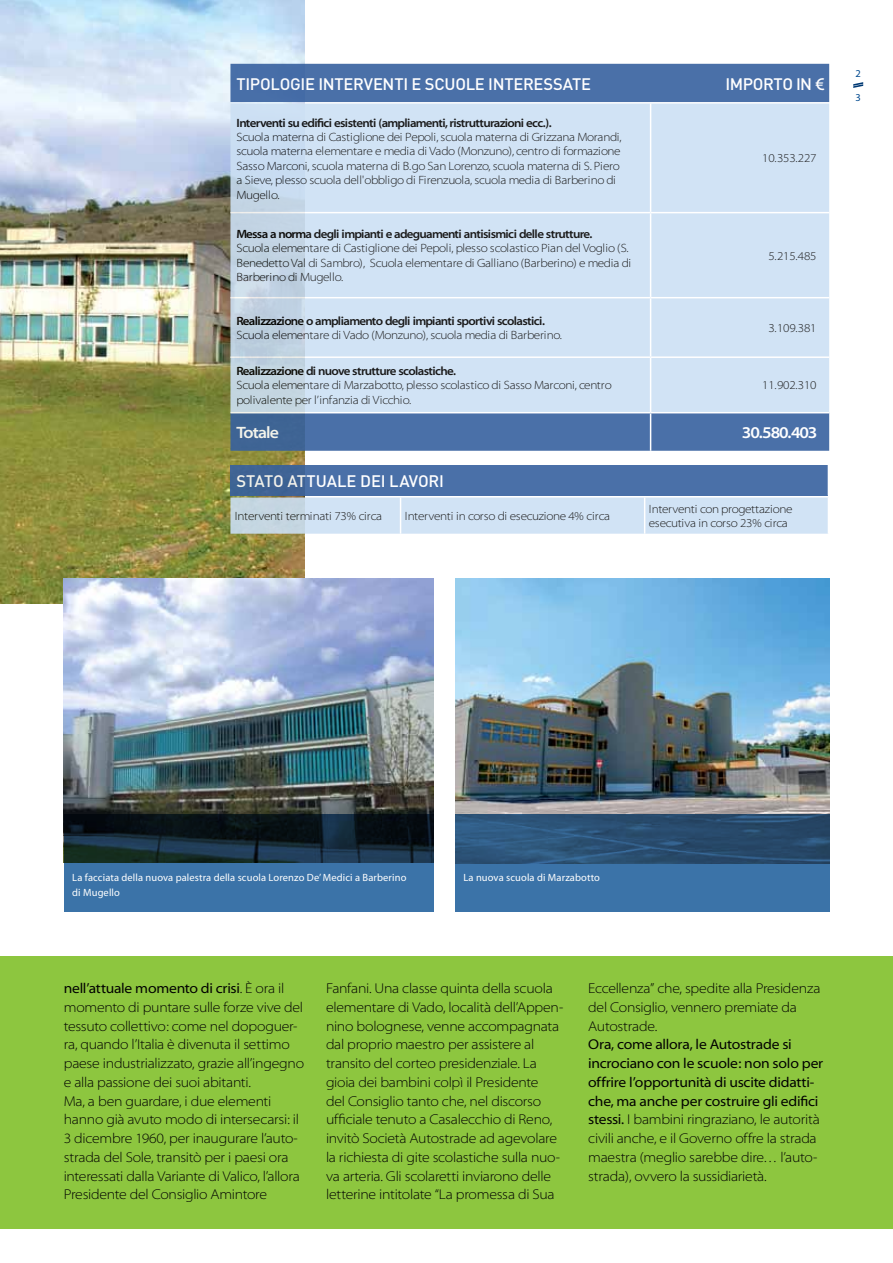
<style>
.page{position:relative;width:893px;height:1263px;background:#fff}
.page>*{position:absolute;margin:0;border:0;box-sizing:border-box;transform-origin:0 0}
.t1{font:500 16.5px "DIN";letter-spacing:-.015em;color:#fff}
.t2{font:16.5px "Myriad MM 565 700";color:#fff}
.t3{font:14.25px/18.8px "Myriad MM 215 700";letter-spacing:-.02em;color:#000}
.t4{font:14.25px/18.8px "Myriad MM 400 700";letter-spacing:-.02em;color:#000}
.t5{font:12px/14.4px "Myriad MM 215 700";letter-spacing:-.035em;color:#000}
.t6{font:12px "Myriad MM 565 700";color:#000}
.t7{font:12px/14.4px "Myriad MM 215 700";letter-spacing:-.015em;color:#000}
.t8{font:10.5px/15px "Myriad MM 400 600";letter-spacing:.01em;color:#fff}
.t9{font:10.5px "Myriad MM 400 600";color:#004a8f}
.s1{font-family:"Museo Sans 500";font-weight:400}
.s2{font-family:"Myriad MM 215 700"}
.s3{font-family:"Myriad MM 400 700"}
</style>
<div class="page">
<div style="left:0;top:957px;width:893px;height:272px;background:#8dc63f"></div>
<img style="left:455px;top:578px;width:374px;height:236px">
<img style="left:0;top:0;width:305px;height:604px">
<svg style="left:853px;top:82px;width:10px;height:6px"></svg>
<svg style="left:230px;top:104px;width:599px;height:308px;background:#cfe1f3"></svg>
<svg style="left:230px;top:413px;width:599px;height:38px;background:#4b71a6"></svg>
<hr style="left:650px;top:104px;width:1px;height:108px;background:#fff">
<hr style="left:230px;top:212px;width:421px;height:1px;background:#fff">
<hr style="left:651px;top:212px;width:178px;height:1px;background:#fff">
<hr style="left:650px;top:213px;width:1px;height:84px;background:#fff">
<hr style="left:230px;top:297px;width:421px;height:1px;background:#fff">
<hr style="left:651px;top:297px;width:178px;height:1px;background:#fff">
<hr style="left:650px;top:298px;width:1px;height:58px;background:#fff">
<hr style="left:230px;top:356px;width:421px;height:2px;background:#fff">
<hr style="left:651px;top:356px;width:178px;height:2px;background:#fff">
<hr style="left:650px;top:358px;width:1px;height:54px;background:#fff">
<hr style="left:230px;top:412px;width:421px;height:1px;background:#fff">
<hr style="left:650px;top:413px;width:1px;height:38px;background:#fff">
<svg style="left:230px;top:497px;width:598px;height:37px;background:#d0e1f2"></svg>
<hr style="left:644px;top:497px;width:1px;height:37px;background:#fff">
<hr style="left:400px;top:497px;width:1px;height:37px;background:#fff">
<div style="left:230px;top:465px;width:598px;height:30px;background:linear-gradient(to right,#456a9f,#4c73ac)"></div>
<div style="left:230px;top:64px;width:599px;height:38px;background:#4a70a8"></div>
<img style="left:64px;top:578px;width:369px;height:236px">
<svg style="left:64px;top:814px;width:370px;height:98px;background:#264a69"></svg>
<svg style="left:455px;top:814px;width:374px;height:98px;background:#32618d"></svg>
<p class="t1" style="left:236px;top:73px;width:356px">TIPOLOGIE INTERVENTI E SCUOLE INTERESSATE</p>
<p class="t1" style="left:725px;top:73px;width:101px">IMPORTO IN <span class="s1">€</span></p>
<p class="t6" style="left:236px;top:117px;width:316px">Interventi su edifici esistenti (ampliamenti, ristrutturazioni ecc.).</p>
<p class="t5" style="left:236px;top:130px;width:387px">Scuola materna di Castiglione dei Pepoli, scuola materna di Grizzana Morandi, scuola materna elementare e media di Vado (Monzuno), centro di formazione Sasso Marconi, scuola materna di B.go San Lorenzo, scuola materna di S. Piero a Sieve, plesso scuola dell'obbligo di Firenzuola, scuola media di Barberino di Mugello.</p>
<p class="t5" style="left:762px;top:152px;width:56px">10.353.227</p>
<p class="t6" style="left:236px;top:228px;width:357px">Messa a norma degli impianti e adeguamenti antisismici delle strutture.</p>
<p class="t5" style="left:236px;top:242px;width:396px">Scuola elementare di Castiglione dei Pepoli, plesso scolastico Pian del Voglio (S.<br>Benedetto Val di Sambro), Scuola elementare di Galliano (Barberino) e media di<br>Barberino di Mugello.</p>
<p class="t5" style="left:768px;top:249px;width:50px">5.215.485</p>
<p class="t6" style="left:236px;top:315px;width:310px">Realizzazione o ampliamento degli impianti sportivi scolastici.</p>
<p class="t5" style="left:236px;top:329px;width:327px">Scuola elementare di Vado (Monzuno), scuola media di Barberino.</p>
<p class="t5" style="left:768px;top:321px;width:50px">3.109.381</p>
<p class="t6" style="left:236px;top:365px;width:221px">Realizzazione di nuove strutture scolastiche.</p>
<p class="t7" style="left:236px;top:379px;width:377px">Scuola elementare di Marzabotto, plesso scolastico di Sasso Marconi, centro polivalente per l’infanzia di Vicchio.</p>
<p class="t5" style="left:762px;top:379px;width:56px">11.902.310</p>
<p class="t2" style="left:236px;top:424px;width:43px">Totale</p>
<p class="t2" style="left:742px;top:425px;width:76px">30.580.403</p>
<p class="t1" style="left:236px;top:470px;width:209px">STATO ATTUALE DEI LAVORI</p>
<p class="t7" style="left:235px;top:509px;width:149px">Interventi terminati 73% circa</p>
<p class="t5" style="left:405px;top:509px;width:207px">Interventi in corso di esecuzione 4% circa</p>
<p class="t5" style="left:649px;top:502px;width:145px">Interventi con progettazione esecutiva in corso 23% circa</p>
<p class="t9" style="left:855px;top:68px;width:7px">2</p>
<p class="t9" style="left:855px;top:92px;width:7px">3</p>
<p class="t8" style="left:72px;top:871px;width:336px">La facciata della nuova palestra della scuola Lorenzo De’ Medici a Barberino di Mugello</p>
<p class="t8" style="left:463px;top:871px;width:138px">La nuova scuola di Marzabotto</p>
<p class="t4" style="left:64px;top:979px;width:222px">nell’attuale momento di crisi<span class="s2">. È ora il</span></p>
<p class="t3" style="left:64px;top:998px;width:242px">momento di puntare sulle forze vive del tessuto collettivo: come nel dopoguer&shy;ra, quando l’Italia è divenuta il settimo paese industrializzato, grazie all’ingegno e alla passione dei suoi abitanti.<br>Ma, a ben guardare, i due elementi hanno già avuto modo di intersecarsi: il 3 dicembre 1960, per inaugurare l’auto&shy;strada del Sole, transitò per i paesi ora interessati dalla Variante di Valico, l’allora Presidente del Consiglio Amintore</p>
<p class="t3" style="left:326px;top:979px;width:239px">Fanfani. U na classe quinta della scuola elementare di Vado, località dell’Appen&shy;nino bolognese, venne accompagnata dal proprio maestro per assistere al transito del corteo presidenziale. La gioia dei bambini colpì il Presidente<br>del Consiglio tanto che, nel discorso ufficiale tenuto a Casalecchio di Reno, invitò Società Autostrade ad agevolare la richiesta di gite scolastiche sulla nuo&shy;va arteria. Gli scolaretti inviarono delle letterine intitolate “La promessa di Sua</p>
<p class="t3" style="left:588px;top:980px;width:234px">Eccellenza” che, spedite alla Presidenza del Consiglio, vennero premiate da<br>Autostrade.</p>
<p class="t4" style="left:588px;top:1036px;width:236px">Ora, come allora, le Autostrade si incrociano con le scuole: non solo per offrire l’opportunità di uscite didatti&shy;che, ma anche per costruire gli edifici</p>
<p class="t3" style="left:588px;top:1111px;width:233px"><span class="s3">stessi.</span> I bambini ringraziano, le autorità civili anche, e il Governo offre la strada maestra (meglio sarebbe dire… l’auto&shy;strada), ovvero la sussidiarietà.</p>
</div>
